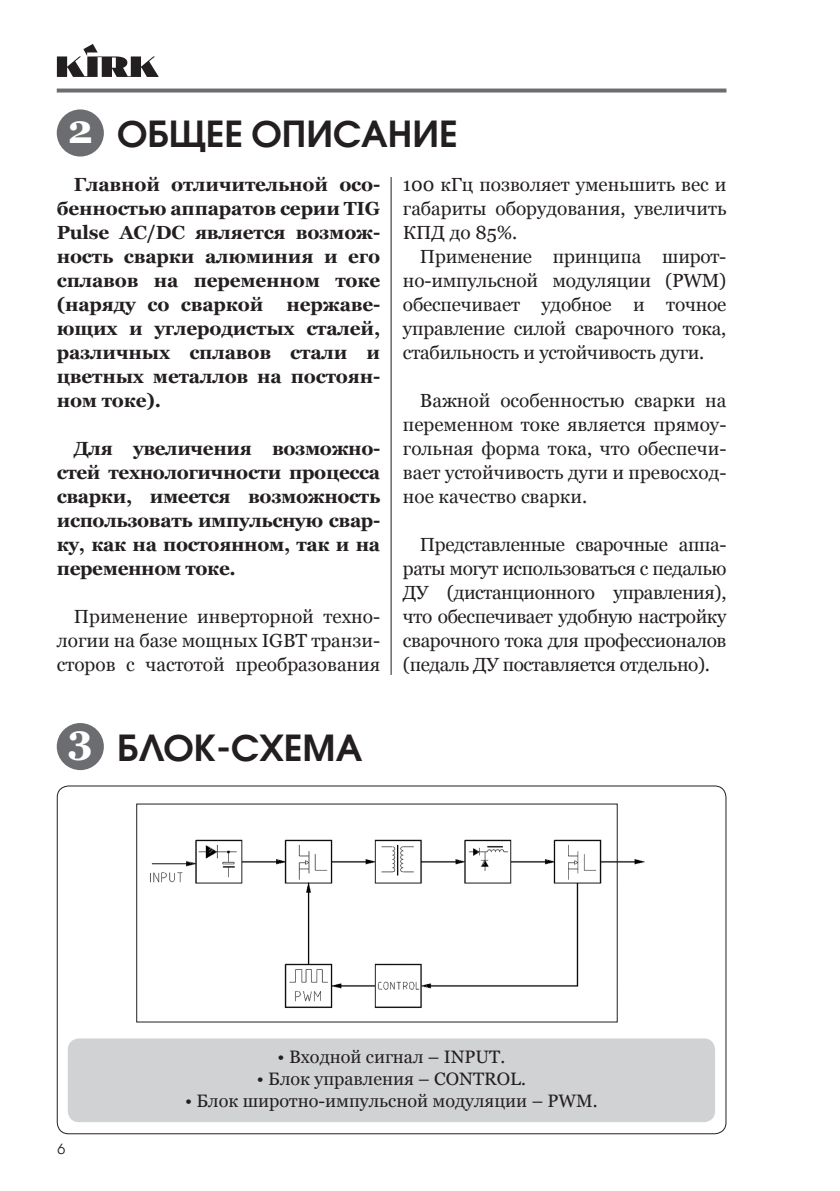
<style>
.page{position:relative;width:840px;height:1191px;background:#fff}
.page>*{position:absolute;margin:0;border:0;box-sizing:border-box;transform-origin:0 0}
.t1{font:600 36px "Avant Garde Gothic C";color:#231f20}
.t2{font:19px/24px "Georgia";color:#231f20;text-align:justify}
.t3{font:700 19px/24px "Georgia";letter-spacing:-.015em;color:#231f20;text-align:justify}
.t4{font:18px "Georgia";color:#231f20}
.t5{font:14px "Avant Garde CTT";color:#231f20}
.s1{font-family:"Georgia";font-weight:700;font-size:40px;color:#fff}
</style>
<div class="page">
<svg style="left:57px;top:44px;width:102px;height:33px"></svg>
<svg style="left:57px;top:89px;width:669px;height:4px;background:#7c7d80"></svg>
<div style="left:57px;top:109px;width:47px;height:47px;background:#6c6d70;border-radius:50%"></div>
<div style="left:57px;top:723px;width:47px;height:47px;background:#6c6d70;border-radius:50%"></div>
<div style="left:68px;top:1038px;width:646px;height:84px;background:#d1d2d4;border-radius:11px"></div>
<img style="left:150px;top:803px;width:495px;height:219px">
<hr style="left:390px;top:177px;width:1px;height:498px;background:#231f20">
<h1 class="t1" style="left:68px;top:112px;width:391px"><span class="s1">2</span> ОБЩЕЕ ОПИСАНИЕ</h1>
<p class="t3" style="left:57px;top:173px;width:325px;text-indent:17px">Главной отличительной осо&shy;бенностью аппаратов серии TIG Pulse AC/DC является возмож&shy;ность сварки алюминия и его сплавов на переменном токе (наряду со сваркой нержаве&shy;ющих и углеродистых сталей, различных сплавов стали и цветных металлов на постоян&shy;ном токе).</p>
<p class="t3" style="left:57px;top:437px;width:325px;text-indent:17px">Для увеличения возможно&shy;стей технологичности процесса сварки, имеется возможность использовать импульсную свар&shy;ку, как на постоянном, так и на переменном токе.</p>
<p class="t2" style="left:57px;top:605px;width:325px;text-indent:17px">Применение инверторной техно&shy;логии на базе мощных IGBT транзи&shy;сторов с частотой преобразования</p>
<h1 class="t1" style="left:68px;top:725px;width:296px"><sup>3</sup> БЛОК-СХЕМА</h1>
<p class="t2" style="left:403px;top:173px;width:325px">100 кГц позволяет уменьшить вес и габариты оборудования, увеличить КПД до 85%.</p>
<p class="t2" style="left:403px;top:245px;width:325px;text-indent:17px">Применение принципа широт&shy;но-импульсной модуляции (PWM) обеспечивает удобное и точное управление силой сварочного тока, стабильность и устойчивость дуги.</p>
<p class="t2" style="left:403px;top:389px;width:325px;text-indent:17px">Важной особенностью сварки на переменном токе является прямоу&shy;гольная форма тока, что обеспечи&shy;вает устойчивость дуги и превосход&shy;ное качество сварки.</p>
<p class="t2" style="left:403px;top:533px;width:325px;text-indent:17px">Представленные сварочные аппа&shy;раты могут использоваться c педалью ДУ (дистанционного управления), что обеспечивает удобную настройку сварочного тока для профессионалов (педаль ДУ поставляется отдельно).</p>
<p class="t5" style="left:57px;top:1140px;width:9px">6</p>
<p class="t4" style="left:277px;top:1046px;width:229px">• Входной сигнал – INPUT.</p>
<p class="t4" style="left:257px;top:1068px;width:270px">• Блок управления – CONTROL.</p>
<p class="t4" style="left:185px;top:1089px;width:414px">• Блок широтно-импульсной модуляции – PWM.</p>
</div>
